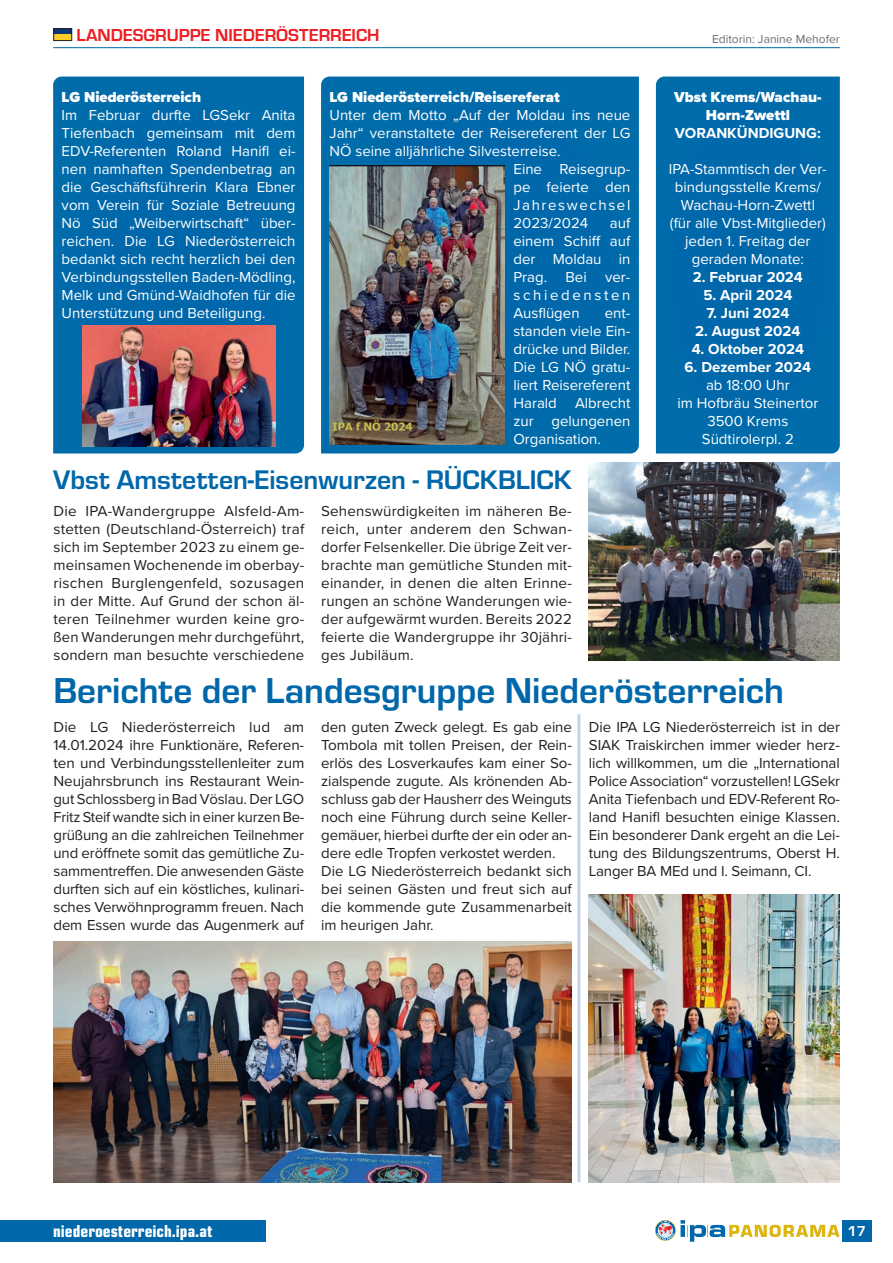
<style>
.page{position:relative;width:893px;height:1263px;background:#fff}
.page>*{position:absolute;margin:0;border:0;box-sizing:border-box;transform-origin:0 0}
.t1{font:700 37.35px "Eurostile";color:#0067aa}
.t2{font:700 27.9px "Eurostile";color:#0067aa}
.t3{font:700 18px "Eurostile";color:#ee1d23}
.t4{font:18px "Eurostile Con Hea";color:#fff}
.t5{font:15px/18px "Proxima Nova";letter-spacing:-.01em;color:#231f20;text-align:justify}
.t6{font:15px/18px "Proxima Nova";color:#fff;text-align:justify}
.t7{font:700 15px "Proxima Nova";color:#fff}
.t8{font:900 15px/18px "Proxima Nova";color:#fff;text-align:center}
.t9{font:15px "Proxima Nova";letter-spacing:.105em;color:#fff}
.t10{font:700 15px "Eurostile";color:#fff}
.t11{font:12px "Proxima Nova";color:#6c6d70}
</style>
<div class="page">
<svg style="left:655px;top:1220px;width:184px;height:22px"></svg>
<div style="left:842px;top:1220px;width:30px;height:22px;background:#0067aa"></div>
<hr style="left:53px;top:47px;width:787px;height:1px;background:#0067aa">
<div style="left:321px;top:77px;width:318px;height:376px;background:#006aab"></div>
<div style="left:0;top:1220px;width:265px;height:22px;background:#0067aa"></div>
<div style="left:54px;top:29px;width:18px;height:6px;background:#0d3679"></div>
<div style="left:54px;top:35px;width:18px;height:6px;background:#fecc26"></div>
<div style="left:54px;top:28px;width:18px;height:13px;border:1px solid #231f20"></div>
<div style="left:53px;top:77px;width:251px;height:376px;background:#0069ab"></div>
<div style="left:656px;top:77px;width:184px;height:376px;background:#0069ab"></div>
<img style="left:589px;top:894px;width:250px;height:288px">
<img style="left:589px;top:462px;width:250px;height:198px">
<img style="left:54px;top:942px;width:518px;height:240px">
<hr style="left:577px;top:714px;width:3px;height:468px;background:#c3d2e9">
<img style="left:83px;top:325px;width:192px;height:122px">
<img style="left:330px;top:166px;width:175px;height:278px">
<p class="t3" style="left:76px;top:22px;width:305px">LANDESGRUPPE NIEDERÖSTERREICH</p>
<p class="t11" style="left:712px;top:30px;width:129px">Editorin: Janine Mehofer</p>
<p class="t8" style="left:62px;top:88px;width:141px">LG Niederösterreich</p>
<p class="t6" style="left:62px;top:105px;width:235px">Im Februar durfte LGSekr Anita Tiefenbach gemeinsam mit dem EDV-Referenten Roland Hanifl ei&shy;nen namhaften Spendenbetrag an die Geschäftsführerin Klara Ebner vom Verein für Soziale Betreuung Nö Süd „Weiberwirtschaft“ über&shy;reichen. Die LG Niederösterreich bedankt sich recht herzlich bei den Verbindungsstellen Baden-Mödling, Melk und Gmünd-Waidhofen für die Unterstützung und Beteiligung.</p>
<p class="t8" style="left:330px;top:88px;width:232px">LG Niederösterreich/Reisereferat</p>
<p class="t6" style="left:330px;top:105px;width:302px">Unter dem Motto „Auf der Moldau ins neue</p>
<p class="t6" style="left:330px;top:123px;width:302px">Jahr“ veranstaltete der Reisereferent der LG</p>
<p class="t6" style="left:330px;top:141px;width:232px">NÖ seine alljährliche Silvesterreise.</p>
<p class="t6" style="left:513px;top:159px;width:118px">Eine Reisegrup-</p>
<p class="t6" style="left:513px;top:177px;width:118px">pe feierte den</p>
<p class="t9" style="left:513px;top:194px;width:118px">Jahreswechsel</p>
<p class="t6" style="left:513px;top:213px;width:76px">2023/2024</p>
<p class="t6" style="left:513px;top:213px;width:118px;text-indent:97px">auf einem Schiff auf der Moldau in Prag. Bei ver&shy;schiedensten Ausflügen</p>
<p class="t6" style="left:513px;top:303px;width:118px;text-indent:91px">ent&shy;standen viele Ein&shy;drücke und Bilder.<br>Die LG NÖ gratu&shy;liert Reisereferent Harald Albrecht zur gelungenen Organisation.</p>
<h2 class="t2" style="left:53px;top:460px;width:520px">Vbst Amstetten-Eisenwurzen - RÜCKBLICK</h2>
<p class="t5" style="left:54px;top:501px;width:252px">Die IPA-Wandergruppe Alsfeld-Am&shy;stetten (Deutschland-Österreich) traf sich im September 2023 zu einem ge&shy;meinsamen Wochenende im oberbay&shy;rischen Burglengenfeld, sozusagen in der Mitte. Auf Grund der schon äl&shy;teren Teilnehmer wurden keine gro&shy;ßen Wanderungen mehr durchgeführt, sondern man besuchte verschiedene</p>
<p class="t5" style="left:321px;top:501px;width:252px">Sehenswürdigkeiten im näheren Be&shy;reich, unter anderem den Schwan&shy;dorfer Felsenkeller. Die übrige Zeit ver&shy;brachte man gemütliche Stunden mit&shy;einander, in denen die alten Erinne&shy;rungen an schöne Wanderungen wie&shy;der aufgewärmt wurden. Bereits 2022 feierte die Wandergruppe ihr 30jähri&shy;ges Jubiläum.</p>
<p class="t8" style="left:674px;top:88px;width:149px">Vbst Krems/Wachau-<br>Horn-Zwettl</p>
<p class="t7" style="left:675px;top:122px;width:147px">VORANKÜNDIGUNG:</p>
<p class="t6" style="left:669px;top:159px;width:159px;text-align:center">IPA-Stammtisch der Ver&shy;bindungsstelle Krems/<br>Wachau-Horn-Zwettl (für alle Vbst-Mitglieder) jeden 1. Freitag der geraden Monate:</p>
<p class="t7" style="left:693px;top:266px;width:112px">2. Februar 2024</p>
<p class="t7" style="left:703px;top:284px;width:90px">5. April 2024</p>
<p class="t7" style="left:706px;top:302px;width:84px">7. Juni 2024</p>
<p class="t7" style="left:695px;top:320px;width:107px">2. August 2024</p>
<p class="t7" style="left:692px;top:338px;width:114px">4. Oktober 2024</p>
<p class="t7" style="left:684px;top:356px;width:128px">6. Dezember 2024</p>
<p class="t6" style="left:677px;top:375px;width:142px;text-align:center">ab 18:00 Uhr<br>im Hofbräu Steinertor<br>3500 Krems<br>Südtirolerpl. 2</p>
<h1 class="t1" style="left:54px;top:664px;width:732px">Berichte der Landesgruppe Niederösterreich</h1>
<p class="t5" style="left:54px;top:717px;width:252px">Die LG Niederösterreich lud am 14.01.2024 ihre Funktionäre, Referen&shy;ten und Verbindungsstellenleiter zum Neujahrsbrunch ins Restaurant Wein&shy;gut Schlossberg in Bad Vöslau. Der LGO Fritz Steif wandte sich in einer kurzen Be&shy;grüßung an die zahlreichen Teilnehmer und eröffnete somit das gemütliche Zu&shy;sammentreffen. Die anwesenden Gäste durften sich auf ein köstliches, kulinari&shy;sches Verwöhnprogramm freuen. Nach dem Essen wurde das Augenmerk auf</p>
<p class="t5" style="left:321px;top:717px;width:252px;text-align:left">den guten Zweck gelegt. Es gab eine Tombola mit tollen Preisen, der Rein&shy;erlös des Losverkaufes kam einer So&shy;zialspende zugute. Als krönenden Ab&shy;schluss gab der Hausherr des Weinguts noch eine Führung durch seine Keller&shy;gemäuer, hierbei durfte der ein oder an&shy;dere edle Tropfen verkostet werden.<br>Die LG Niederösterreich bedankt sich bei seinen Gästen und freut sich auf die kommende gute Zusammenarbeit im heurigen Jahr.</p>
<p class="t5" style="left:589px;top:717px;width:253px">Die IPA LG Niederösterreich ist in der SIAK Traiskirchen immer wieder herz&shy;lich willkommen, um die „International Police Association“ vorzustellen! LGSekr Anita Tiefenbach und EDV-Referent Ro&shy;land Hanifl besuchten einige Klassen.<br>Ein besonderer Dank ergeht an die Lei&shy;tung des Bildungszentrums, Oberst H.<br>Langer BA MEd und I. Seimann, CI.</p>
<p class="t4" style="left:53px;top:1218px;width:161px">niederoesterreich.ipa.at</p>
<p class="t10" style="left:847px;top:1220px;width:20px">17</p>
</div>
